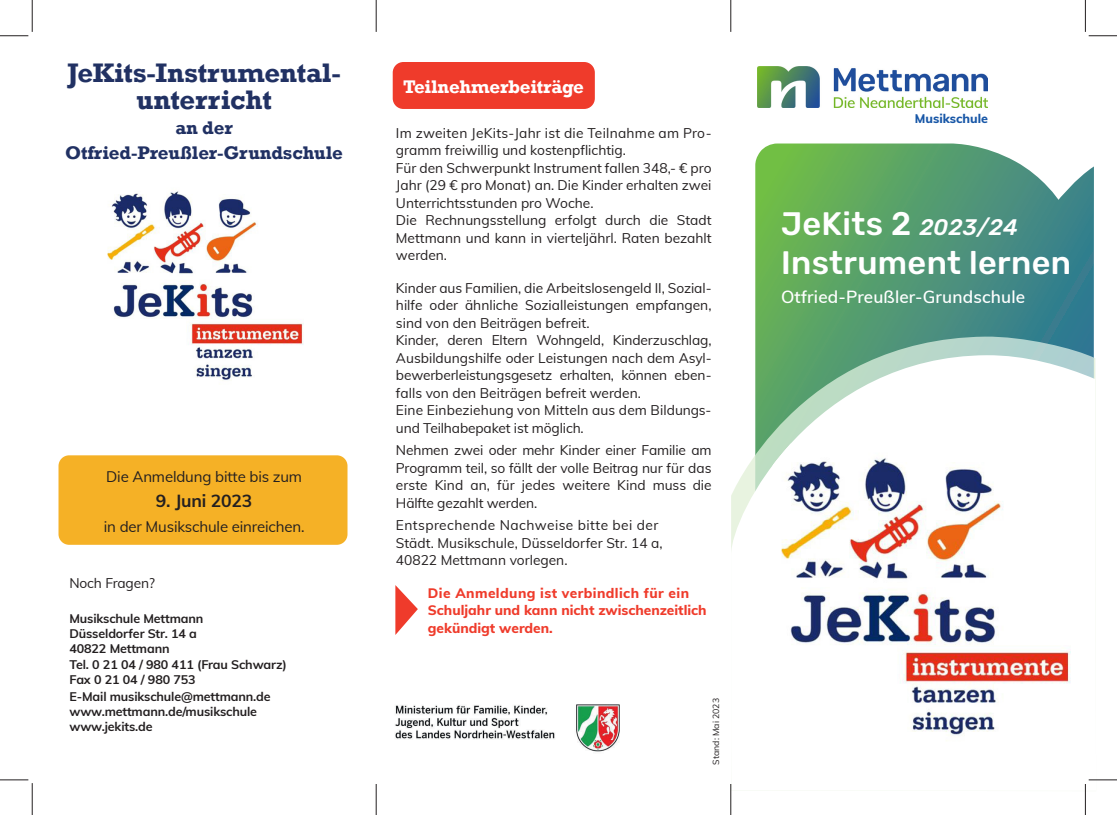
<style>
.page{position:relative;width:1117px;height:815px;background:#fff}
.page>*{position:absolute;margin:0;border:0;box-sizing:border-box;transform-origin:0 0}
.t1{font:500 32.5px/39px "Rubik";letter-spacing:.01em;color:#fff}
.t2{font:700 27.5px/27.5px "Rockwell";letter-spacing:-.01em;color:#213163;text-align:center}
.t3{font:700 18.75px/25px "Rockwell";letter-spacing:-.01em;color:#213163;text-align:center}
.t4{font:700 18.75px "Rockwell";letter-spacing:-.01em;color:#fff}
.t5{font:700 17.5px "Muli";letter-spacing:-.01em;color:#231f20}
.t6{font:600 17.12px "Muli";letter-spacing:.01em;color:#fff}
.t7{font:15px "Muli";letter-spacing:-.01em;color:#231f20}
.t8{font:13.75px/17.5px "Muli";color:#231f20}
.t9{font:800 13.75px/17.5px "Muli";color:#ef3b2b}
.t10{font:700 12.5px/15px "Muli";letter-spacing:-.01em;color:#231f20}
.t11{font:800 12.5px "Muli";color:#1857a7}
.t12{font:8.75px "Muli";color:#231f20}
.s1{font-style:italic;font-size:22.5px}
</style>
<div class="page">
<svg style="left:755px;top:143px;width:338px;height:193px;background:#5ca077"></svg>
<svg style="left:755px;top:336px;width:339px;height:19px;background:#75ae96"></svg>
<div style="left:392px;top:62px;width:202px;height:47px;background:#ef3b2b;border-radius:11px"></div>
<div style="left:58px;top:455px;width:289px;height:90px;background:#f5b126;border-radius:11px"></div>
<svg style="left:731px;top:355px;width:364px;height:436px"></svg>
<img style="left:772px;top:444px;width:304px;height:301px">
<img style="left:395px;top:704px;width:225px;height:48px">
<img style="left:107px;top:191px;width:197px;height:189px">
<img style="left:757px;top:66px;width:230px;height:42px">
<hr style="left:1084px;top:0;width:1px;height:32px;background:#231f20">
<hr style="left:730px;top:0;width:1px;height:32px;background:#231f20">
<hr style="left:376px;top:0;width:1px;height:32px;background:#231f20">
<hr style="left:1084px;top:784px;width:1px;height:31px;background:#231f20">
<hr style="left:730px;top:784px;width:1px;height:31px;background:#231f20">
<hr style="left:376px;top:784px;width:1px;height:31px;background:#231f20">
<svg style="left:1088px;top:35px;width:28px;height:1px"></svg>
<svg style="left:0;top:35px;width:28px;height:1px"></svg>
<svg style="left:1088px;top:780px;width:28px;height:1px"></svg>
<svg style="left:0;top:780px;width:28px;height:1px"></svg>
<hr style="left:32px;top:0;width:1px;height:32px;background:#231f20">
<hr style="left:32px;top:783px;width:1px;height:32px;background:#231f20">
<svg style="left:395px;top:585px;width:23px;height:50px"></svg>
<h2 class="t2" style="left:67px;top:59px;width:275px">JeKits-Instrumental&shy;unterricht</h2>
<h3 class="t3" style="left:65px;top:115px;width:279px">an der<br>Otfried-Preußler-Grundschule</h3>
<p class="t7" style="left:106px;top:465px;width:197px">Die Anmeldung bitte bis zum</p>
<p class="t5" style="left:156px;top:488px;width:98px">9. Juni 2023</p>
<p class="t7" style="left:104px;top:515px;width:202px">in der Musikschule einreichen.</p>
<p class="t8" style="left:69px;top:574px;width:87px">Noch Fragen?</p>
<p class="t10" style="left:69px;top:610px;width:135px">Musikschule Mettmann<br>Düsseldorfer Str. 14 a<br>40822 Mettmann</p>
<p class="t10" style="left:69px;top:657px;width:219px">Tel. 0 21 04 / 980 411 (Frau Schwarz)<br>Fax 0 21 04 / 980 753</p>
<p class="t10" style="left:69px;top:688px;width:203px">E-Mail musikschule@mettmann.de www.mettmann.de/musikschule www.jekits.de</p>
<h3 class="t4" style="left:403px;top:75px;width:182px">Teilnehmerbeiträge</h3>
<p class="t8" style="left:396px;top:123px;width:317px">Im zweiten JeKits-Jahr ist die Teilnahme am Pro&shy;gramm freiwillig und kostenpflichtig.<br>Für den Schwerpunkt Instrument fallen 348,- € pro Jahr (29 € pro Monat) an. Die Kinder erhalten zwei Unterrichtsstunden pro Woche.<br>Die Rechnungsstellung erfolgt durch die Stadt Mettmann und kann in vierteljährl. Raten bezahlt werden.</p>
<p class="t8" style="left:396px;top:278px;width:317px">Kinder aus Familien, die Arbeitslosengeld II, Sozial&shy;hilfe oder ähnliche Sozialleistungen empfangen, sind von den Beiträgen befreit.<br>Kinder, deren Eltern Wohngeld, Kinderzuschlag, Ausbildungshilfe oder Leistungen nach dem Asyl&shy;bewerberleistungsgesetz erhalten, können eben&shy;falls von den Beiträgen befreit werden.<br>Eine Einbeziehung von Mitteln aus dem Bildungs&shy;und Teilhabepaket ist möglich.</p>
<p class="t8" style="left:396px;top:441px;width:317px;text-align:justify">Nehmen zwei oder mehr Kinder einer Familie am Programm teil, so fällt der volle Beitrag nur für das erste Kind an, für jedes weitere Kind muss die Hälfte gezahlt werden.</p>
<p class="t8" style="left:396px;top:516px;width:268px">Entsprechende Nachweise bitte bei der<br>Städt. Musikschule, Düsseldorfer Str. 14 a,<br>40822 Mettmann vorlegen.</p>
<p class="t9" style="left:428px;top:583px;width:280px">Die Anmeldung ist verbindlich für ein<br>Schuljahr und kann nicht zwischenzeitlich gekündigt werden.</p>
<p class="t12" style="left:709px;top:765px;width:68px;rotate:-90deg">Stand: Mai 2023</p>
<p class="t11" style="left:914px;top:110px;width:75px">Musikschule</p>
<h1 class="t1" style="left:780px;top:205px;width:291px">JeKits 2 <span class="s1">2023/24<br></span>Instrument lernen</h1>
<p class="t6" style="left:780px;top:285px;width:246px">Otfried-Preußler-Grundschule</p>
</div>
